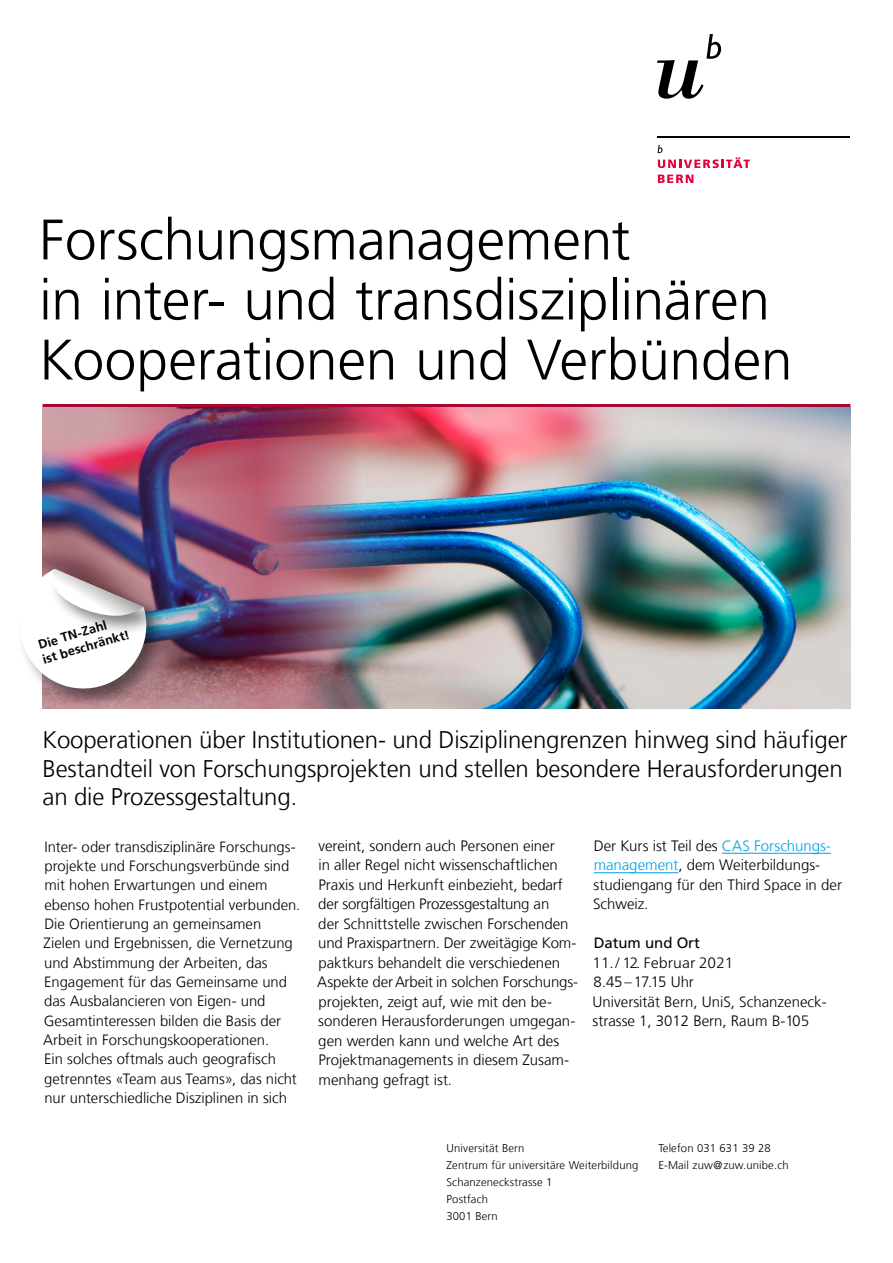
<style>
.page{position:relative;width:893px;height:1263px;background:#fff}
.page>*{position:absolute;margin:0;border:0;box-sizing:border-box;transform-origin:0 0}
.t1{font:300 57px/60px "Frutiger LT Com";letter-spacing:-.005em;color:#000}
.t2{font:300 24px/28.8px "Frutiger LT Com";letter-spacing:-.005em;color:#000}
.t3{font:300 15px/19.5px "Frutiger LT Com";color:#000}
.t4{font:300 15px "Frutiger Neue LT Pro";color:#000}
.t5{font:15px "Frutiger LT Com";letter-spacing:-.005em;color:#000}
.t6{font:300 14.85px/19.4px "Frutiger LT Com";color:#000}
.t7{font:700 12.75px "Frutiger LT Com";color:#000}
.t8{font:300 11.25px/17px "Frutiger LT Com";letter-spacing:.015em;color:#000}
.s1{font-size:15px}
.s2{color:#009fe3}
.s3{font-family:"Frutiger Neue LT Pro"}
</style>
<div class="page">
<hr style="left:594px;top:872px;width:84px;height:1px;background:#009fe3">
<hr style="left:722px;top:853px;width:109px;height:1px;background:#009fe3">
<svg style="left:657px;top:34px;width:64px;height:65px"></svg>
<hr style="left:657px;top:136px;width:193px;height:2px;background:#000">
<svg style="left:658px;top:145px;width:92px;height:23px"></svg>
<svg style="left:658px;top:175px;width:35px;height:8px"></svg>
<img style="left:43px;top:407px;width:807px;height:301px">
<hr style="left:43px;top:404px;width:807px;height:3px;background:#a50931">
<div style="left:17px;top:567px;width:150px;height:142px;background:#000;opacity:.49"></div>
<div style="left:49px;top:567px;width:114px;height:69px;background:#000;opacity:.49"></div>
<svg style="left:17px;top:569px;width:135px;height:128px"></svg>
<h1 class="t1" style="left:39px;top:210px;width:755px">Forschungsmanagement<br>in inter- und transdisziplinären<br>Kooperationen und Verbünden</h1>
<p class="t7" style="left:36px;top:637px;width:73px;rotate:-16deg">Die TN-Zahl</p>
<p class="t7" style="left:41px;top:652px;width:92px;rotate:-16deg">ist beschränkt!</p>
<h2 class="t2" style="left:43px;top:725px;width:807px">Kooperationen über Institutionen- und Disziplinengrenzen hinweg sind häufiger<br>Bestandteil von Forschungsprojekten und stellen besondere Herausforderungen an die Prozessgestaltung.</h2>
<p class="t6" style="left:43px;top:837px;width:259px">Inter- oder transdisziplinäre Forschungs&shy;projekte und Forschungsverbünde sind mit hohen Erwartungen und einem ebenso hohen Frustpotential verbunden.<br>Die Orientierung an gemeinsamen Zielen und Ergebnissen, die Vernetzung und Abstimmung der Arbeiten, das Engagement für das Gemeinsame und das Ausbalancieren von Eigen- und Gesamtinteressen bilden die Basis der Arbeit in Forschungskooperationen.<br>Ein solches oftmals auch geografisch getrenntes «Team aus Teams», das nicht nur unterschiedliche Disziplinen <span class="s1">in sich</span></p>
<p class="t3" style="left:317px;top:836px;width:262px">vereint, sondern auch Personen einer<br>in aller Regel nicht wissenschaftlichen Praxis und Herkunft einbezieht, bedarf der sorgfältigen Prozessgestaltung an<br>der Schnittstelle zwischen Forschenden und Praxispartnern. Der zweitägige Kom&shy;paktkurs behandelt die verschiedenen Aspekte der Arbeit in solchen Forschungs&shy;projekten, zeigt auf, wie mit den be&shy;sonderen Herausforderungen umgegan&shy;gen werden kann und welche Art des Projektmanagements in diesem Zusam&shy;menhang gefragt ist.</p>
<p class="t3" style="left:593px;top:836px;width:250px">Der Kurs ist Teil des <span class="s2">CAS Forschungs&shy;management</span>, dem Weiterbildungs&shy;studiengang für den Third Space in der<br>Schweiz.</p>
<p class="t5" style="left:594px;top:934px;width:108px">Datum und Ort</p>
<p class="t4" style="left:592px;top:953px;width:142px">11. / 12. Februar 2021</p>
<p class="t3" style="left:592px;top:972px;width:236px">8.45–17.15 Uhr<br>Universität Bern, UniS, Schanzeneck&shy;strasse 1, 3012 Bern, Raum <span class="s3">B</span>-1<span class="s3">05</span></p>
<p class="t8" style="left:446px;top:1140px;width:193px">Universität Bern<br>Zentrum für universitäre Weiterbildung<br>Schanzeneckstrasse 1<br>Postfach<br>3001 Bern</p>
<p class="t8" style="left:658px;top:1140px;width:132px">Telefon 031 631 39 28<br>E-Mail zuw@zuw.unibe.ch</p>
</div>
